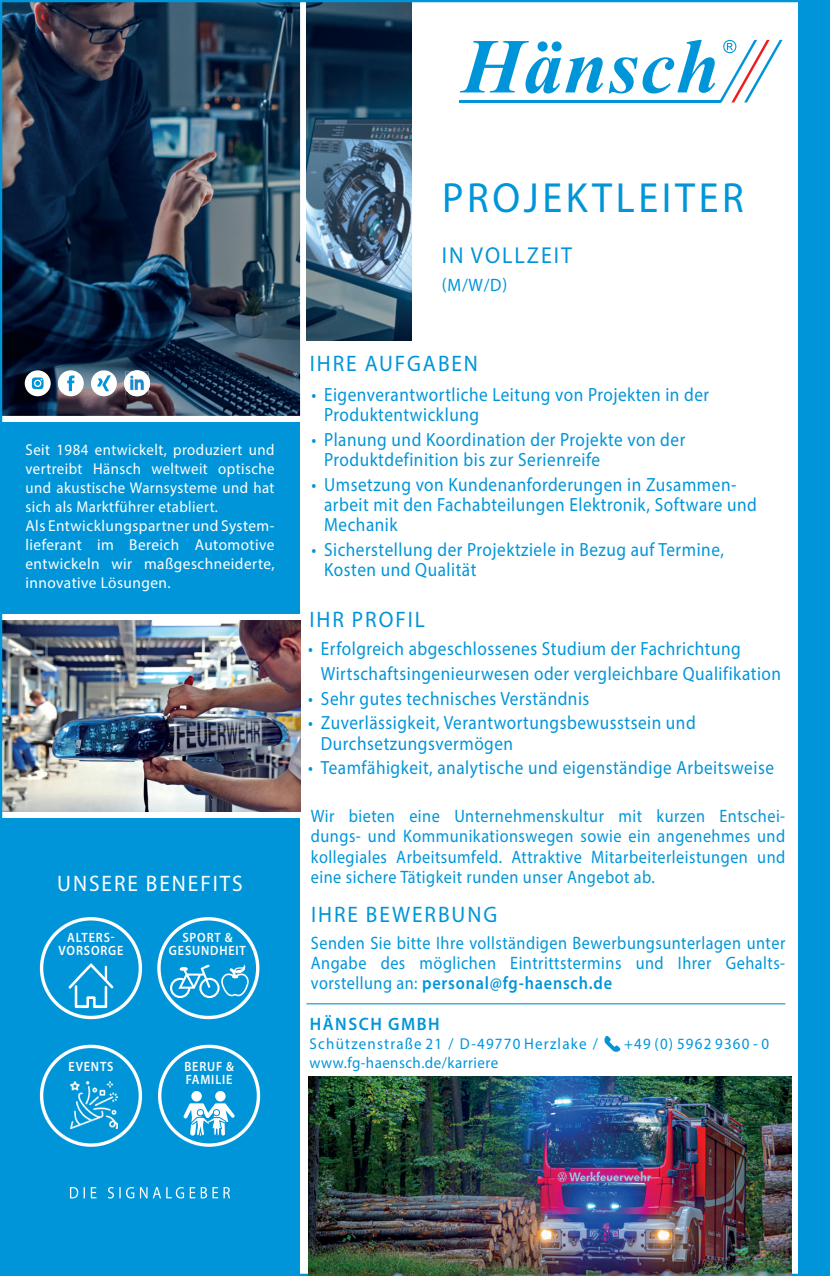
<style>
.page{position:relative;width:830px;height:1276px;background:#fff}
.page>*{position:absolute;margin:0;border:0;box-sizing:border-box;transform-origin:0 0}
.t1{font:42.3px "Myriad Pro";letter-spacing:.09em;color:#0095d9;scale:.95 1}
.t2{font:23.18px "Myriad Pro";letter-spacing:.09em;color:#0095d9;scale:.95 1}
.t3{font:22.5px "Myriad Pro";letter-spacing:.09em;color:#0095d9;scale:.95 1}
.t4{font:22.5px "Myriad Pro";letter-spacing:.09em;color:#fff;scale:.95 1}
.t5{font:19.12px/20.2px "Myriad Pro";letter-spacing:.03em;color:#0095d9;scale:.9 1}
.t6{font:18px/20.2px "Myriad Pro";letter-spacing:.03em;color:#0095d9;text-align:justify;scale:.9 1}
.t7{font:600 18px "Myriad Pro";letter-spacing:.09em;color:#0095d9;scale:.95 1}
.t8{font:18px "Myriad Pro";letter-spacing:.03em;color:#0095d9;scale:.95 1}
.t9{font:15.75px/19.1px "Myriad Pro";letter-spacing:.03em;color:#fff;scale:.94 1}
.t10{font:15.75px "Myriad Pro";letter-spacing:.08em;color:#0095d9;scale:.95 1}
.t11{font:15.75px "Myriad Pro";letter-spacing:.03em;color:#0095d9;scale:.95 1}
.t12{font:600 13.5px/13.5px "Myriad Pro";letter-spacing:.07em;color:#fff;text-align:center;scale:.9 1}
.s1{font-weight:600}
</style>
<div class="page">
<img style="left:3px;top:3px;width:297px;height:413px">
<div style="left:797px;top:0;width:32px;height:1276px;background:#0095d9"></div>
<svg style="left:459px;top:40px;width:323px;height:62px"></svg>
<div style="left:0;top:818px;width:300px;height:458px;background:#0095d9"></div>
<svg style="left:604px;top:1036px;width:16px;height:16px"></svg>
<hr style="left:306px;top:1003px;width:478px;height:1px;background:#0095d9">
<div style="left:0;top:423px;width:300px;height:191px;background:#0095d9"></div>
<img style="left:3px;top:620px;width:297px;height:192px">
<svg style="left:70px;top:1187px;width:160px;height:11px"></svg>
<img style="left:306px;top:3px;width:105px;height:337px">
<div style="left:58px;top:370px;width:26px;height:26px;background:#fff;border-radius:50%"></div>
<svg style="left:67px;top:375px;width:7px;height:16px"></svg>
<div style="left:91px;top:370px;width:26px;height:26px;background:#fff;border-radius:50%"></div>
<svg style="left:97px;top:375px;width:14px;height:16px"></svg>
<div style="left:25px;top:370px;width:26px;height:26px;background:#fff;border-radius:50%"></div>
<svg style="left:32px;top:377px;width:11px;height:12px"></svg>
<svg style="left:124px;top:370px;width:26px;height:26px"></svg>
<img style="left:125px;top:372px;width:24px;height:23px">
<div style="left:157px;top:917px;width:102px;height:102px;border:3px solid #fff;border-radius:50%"></div>
<svg style="left:68px;top:963px;width:45px;height:45px"></svg>
<div style="left:40px;top:917px;width:102px;height:102px;border:3px solid #fff;border-radius:50%"></div>
<div style="left:158px;top:1044px;width:102px;height:102px;border:3px solid #fff;border-radius:50%"></div>
<svg style="left:183px;top:1091px;width:52px;height:44px"></svg>
<svg style="left:221px;top:964px;width:29px;height:34px"></svg>
<div style="left:170px;top:977px;width:20px;height:21px;border:2px solid #fff;border-radius:50%"></div>
<div style="left:199px;top:977px;width:20px;height:21px;border:2px solid #fff;border-radius:50%"></div>
<svg style="left:178px;top:964px;width:32px;height:24px"></svg>
<div style="left:40px;top:1044px;width:102px;height:102px;border:3px solid #fff;border-radius:50%"></div>
<img style="left:70px;top:1081px;width:47px;height:47px">
<img style="left:308px;top:1076px;width:483px;height:200px">
<p class="t9" style="left:26px;top:439px;width:266px">Seit 1984 entwickelt, produziert und vertreibt Hänsch weltweit optische und akustische Warnsysteme und hat sich als Marktführer etabliert.<br>Als Entwicklungspartner und System&shy;lieferant im Bereich Automotive entwickeln wir maßgeschneiderte, innovative Lösungen.</p>
<p class="t4" style="left:57px;top:869px;width:196px">UNSERE BENEFITS</p>
<p class="t12" style="left:59px;top:930px;width:73px">ALTERS-<br>VORSORGE</p>
<p class="t12" style="left:68px;top:1059px;width:51px">EVENTS</p>
<p class="t12" style="left:169px;top:930px;width:87px">SPORT &amp;<br>GESUNDHEIT</p>
<p class="t12" style="left:184px;top:1059px;width:56px;text-align:left">BERUF &amp;<br>FAMILIE</p>
<h1 class="t1" style="left:442px;top:172px;width:319px">PROJEKTLEITER</h1>
<p class="t2" style="left:441px;top:241px;width:138px">IN VOLLZEIT</p>
<p class="t8" style="left:441px;top:274px;width:70px">(M/W/D)</p>
<p class="t3" style="left:310px;top:350px;width:178px">IHRE AUFGABEN</p>
<p class="t5" style="left:324px;top:384px;width:429px;text-indent:-13px">• Eigenverantwortliche Leitung von Projekten in der<br>Produktentwicklung</p>
<p class="t5" style="left:324px;top:429px;width:402px;text-indent:-13px">• Planung und Koordination der Projekte von der<br>Produktdefinition bis zur Serienreife</p>
<p class="t5" style="left:324px;top:474px;width:482px;text-indent:-13px">• Umsetzung von Kundenanforderungen in Zusammen&shy;arbeit mit den Fachabteilungen Elektronik, Software und<br>Mechanik</p>
<p class="t5" style="left:324px;top:539px;width:445px;text-indent:-13px">• Sicherstellung der Projektziele in Bezug auf Termine,<br>Kosten und Qualität</p>
<p class="t3" style="left:309px;top:605px;width:123px">IHR PROFIL</p>
<p class="t5" style="left:321px;top:636px;width:512px;line-height:24.8px;text-indent:-13px">• Erfolgreich abgeschlossenes Studium der Fachrichtung<br>Wirtschaftsingenieurwesen oder vergleichbare Qualifikation</p>
<p class="t5" style="left:308px;top:688px;width:314px">• Sehr gutes technisches Verständnis</p>
<p class="t5" style="left:321px;top:712px;width:418px;text-indent:-13px">• Zuverlässigkeit, Verantwortungsbewusstsein und<br>Durchsetzungsvermögen</p>
<p class="t5" style="left:308px;top:757px;width:519px">• Teamfähigkeit, analytische und eigenständige Arbeitsweise</p>
<p class="t6" style="left:311px;top:805px;width:528px">Wir bieten eine Unternehmenskultur mit kurzen Entschei&shy;dungs- und Kommunikationswegen sowie ein angenehmes und kollegiales Arbeitsumfeld. Attraktive Mitarbeiterleistungen und eine sichere Tätigkeit runden unser Angebot ab.</p>
<p class="t3" style="left:311px;top:900px;width:197px">IHRE BEWERBUNG</p>
<p class="t6" style="left:311px;top:932px;width:528px">Senden Sie bitte Ihre vollständigen Bewerbungsunterlagen unter Angabe des möglichen Eintrittstermins und Ihrer Gehalts&shy;vorstellung an: <span class="s1">personal@fg-haensch.de</span></p>
<p class="t7" style="left:310px;top:1012px;width:138px">HÄNSCH GMBH</p>
<p class="t10" style="left:309px;top:1033px;width:305px">Schützenstraße 21 / D-49770 Herzlake /</p>
<p class="t10" style="left:624px;top:1033px;width:154px">+49 (0) 5962 9360 - 0</p>
<p class="t11" style="left:309px;top:1052px;width:200px">www.fg-haensch.de/karriere</p>
</div>
